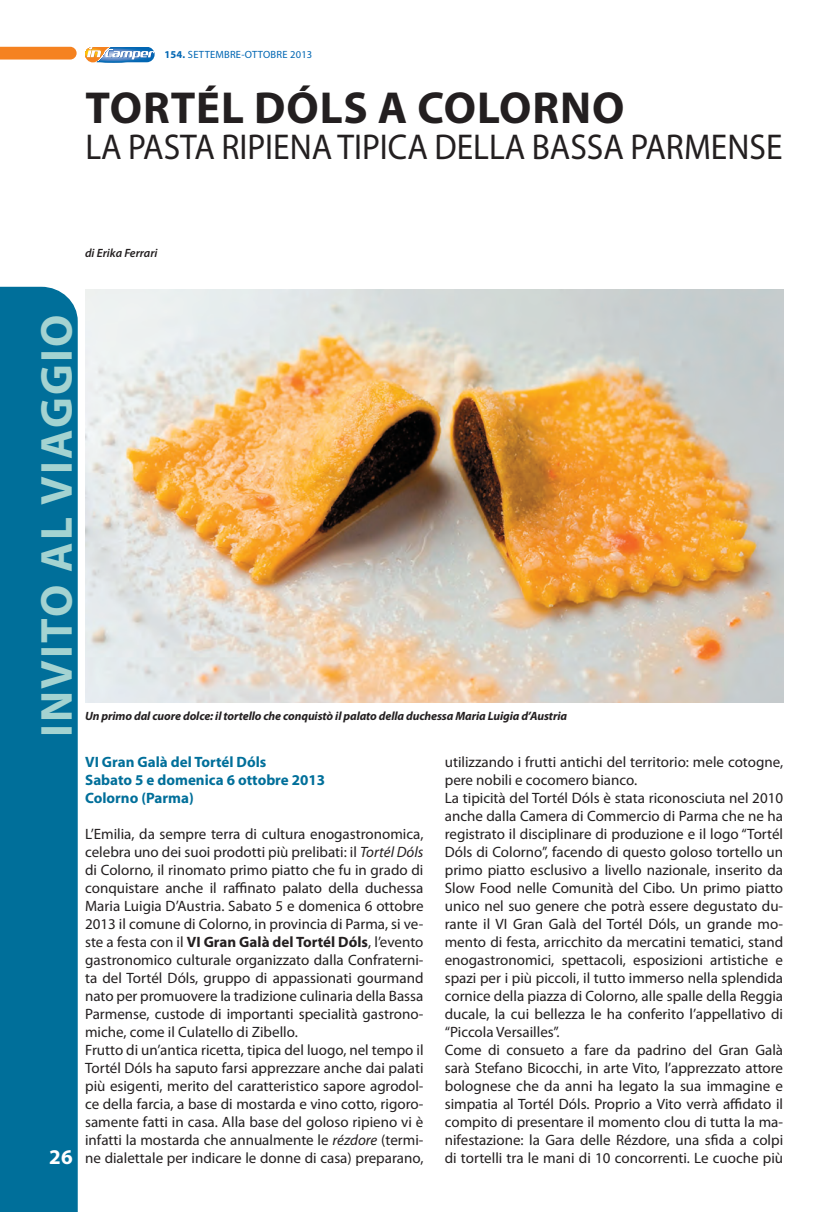
<style>
.page{position:relative;width:830px;height:1212px;background:#fff}
.page>*{position:absolute;margin:0;border:0;box-sizing:border-box;transform-origin:0 0}
.Normale{font:700 45px "Myriad Pro";letter-spacing:.02em;color:#231f20}
.t1{font:700 45px "Myriad Pro";letter-spacing:.05em;color:#a4d3d1}
.Normale-2{font:36px "Myriad Pro";color:#231f20;scale:.93 1}
.t2{font:700 21px "Myriad Pro";color:#fff}
.Normale-3{font:15px/18px "Myriad Pro";color:#231f20;text-align:justify}
.Normale-4{font:700 15px "Myriad Pro";color:#006f9a}
.t3{font:italic 700 12px "Myriad Pro";letter-spacing:-.01em;color:#231f20}
.Normale-5{font:italic 600 12px "Myriad Pro";color:#231f20}
.t4{font:10.5px "Myriad Pro";letter-spacing:.02em;color:#0166b3}
.s1{font-weight:700}
.s2{font-style:italic}
</style>
<div class="page">
<svg style="left:85px;top:47px;width:69px;height:15px"></svg>
<svg style="left:0;top:47px;width:77px;height:13px"></svg>
<div style="left:0;top:286px;width:78px;height:926px;background:#006f9a"></div>
<img style="left:85px;top:290px;width:697px;height:412px">
<p class="t4" style="left:164px;top:48px;width:149px"><span class="s1">154.</span> SETTEMBRE-OTTOBRE 2013</p>
<p class="Normale" style="left:85px;top:79px;width:540px">TORTÉL DÓLS A COLORNO</p>
<p class="Normale-2" style="left:85px;top:127px;width:750px">LA PASTA RIPIENA TIPICA DELLA BASSA PARMENSE</p>
<p class="Normale-5" style="left:85px;top:245px;width:74px">di Erika Ferrari</p>
<h1 class="t1" style="left:27px;top:737px;width:424px;rotate:-90deg">INVITO AL VIAGGIO</h1>
<p class="t2" style="left:45px;top:1140px;width:25px">26</p>
<p class="t2" style="left:49px;top:1143px;width:25px">26</p>
<p class="t2" style="left:46px;top:1145px;width:25px">26</p>
<p class="t3" style="left:85px;top:709px;width:483px">Un primo dal cuore dolce: il tortello che conquistò il palato della duchessa Maria Luigia d’Austria</p>
<p class="Normale-3" style="left:444px;top:753px;width:340px">utilizzando i frutti antichi del territorio: mele cotogne, pere nobili e cocomero bianco.</p>
<p class="Normale-3" style="left:444px;top:789px;width:340px">La tipicità del Tortél Dóls è stata riconosciuta nel 2010 anche dalla Camera di Commercio di Parma che ne ha registrato il disciplinare di produzione e il logo “Tortél Dóls di Colorno”, facendo di questo goloso tortello un primo piatto esclusivo a livello nazionale, inserito da Slow Food nelle Comunità del Cibo. Un primo piatto unico nel suo genere che potrà essere degustato du&shy;rante il VI Gran Galà del Tortél Dóls, un grande mo&shy;mento di festa, arricchito da mercatini tematici, stand enogastronomici, spettacoli, esposizioni artistiche e spazi per i più piccoli, il tutto immerso nella splendida cornice della piazza di Colorno, alle spalle della Reggia ducale, la cui bellezza le ha conferito l’appellativo di “Piccola Versailles”.</p>
<p class="Normale-3" style="left:444px;top:1041px;width:340px">Come di consueto a fare da padrino del Gran Galà sarà Stefano Bicocchi, in arte Vito, l’apprezzato attore bolognese che da anni ha legato la sua immagine e simpatia al Tortél Dóls. Proprio a Vito verrà affidato il compito di presentare il momento clou di tutta la ma&shy;nifestazione: la Gara delle Rézdore, una sfida a colpi di tortelli tra le mani di 10 concorrenti. Le cuoche più</p>
<p class="Normale-4" style="left:85px;top:752px;width:183px">VI Gran Galà del Tortél Dóls</p>
<p class="Normale-4" style="left:85px;top:770px;width:241px">Sabato 5 e domenica 6 ottobre 2013</p>
<p class="Normale-4" style="left:85px;top:788px;width:110px">Colorno (Parma)</p>
<p class="Normale-3" style="left:85px;top:825px;width:340px">L’Emilia, da sempre terra di cultura enogastronomica, celebra uno dei suoi prodotti più prelibati: il <span class="s2">Tortél Dóls </span>di Colorno, il rinomato primo piatto che fu in grado di conquistare anche il raffinato palato della duchessa Maria Luigia D’Austria. Sabato 5 e domenica 6 ottobre 2013 il comune di Colorno, in provincia di Parma, si ve&shy;ste a festa con il <span class="s1">VI Gran Galà del Tortél Dóls</span>, l’evento gastronomico culturale organizzato dalla Confraterni&shy;ta del Tortél Dóls, gruppo di appassionati gourmand nato per promuovere la tradizione culinaria della Bassa Parmense, custode di importanti specialità gastrono&shy;miche, come il Culatello di Zibello.</p>
<p class="Normale-3" style="left:85px;top:1041px;width:340px">Frutto di un’antica ricetta, tipica del luogo, nel tempo il Tortél Dóls ha saputo farsi apprezzare anche dai palati più esigenti, merito del caratteristico sapore agrodol&shy;ce della farcia, a base di mostarda e vino cotto, rigoro&shy;samente fatti in casa. Alla base del goloso ripieno vi è infatti la mostarda che annualmente le <span class="s2">rézdore</span> (termi&shy;ne dialettale per indicare le donne di casa) preparano,</p>
</div>
